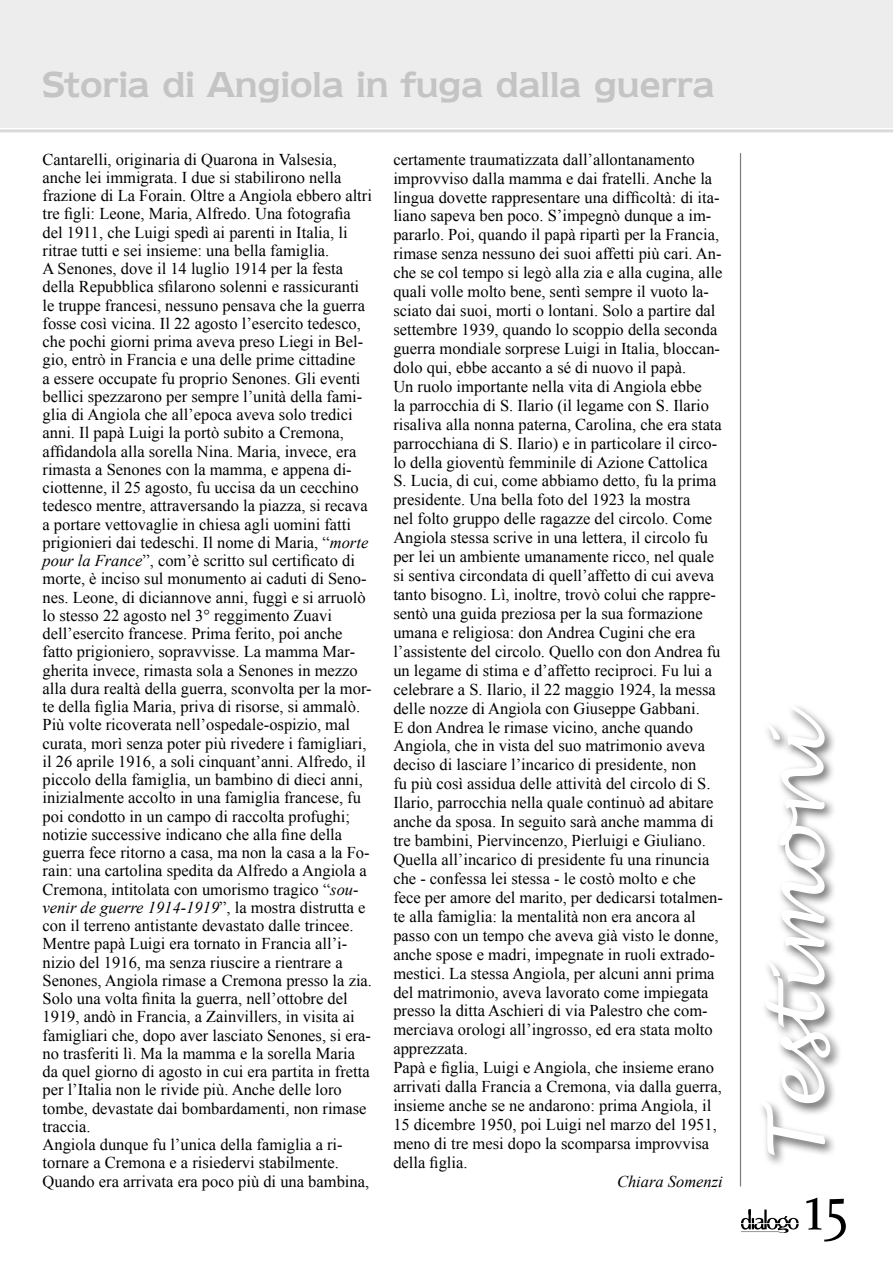
<style>
.page{position:relative;width:893px;height:1263px;background:#fff}
.page>*{position:absolute;margin:0;border:0;box-sizing:border-box;transform-origin:0 0}
.t1{font:italic 78px "Lucida Handwriting";color:#fff}
.t2{font:54px "Kontor Display";color:#000}
.t3{font:600 42px "Newtext IT Cby BT";color:#c4c4c4;scale:.87 1}
.t4{font:16.5px/18.3px "Times New Roman";color:#000}
.t5{font:italic 16.5px "Times New Roman";color:#000}
.s1{font-style:italic}
</style>
<div class="page">
<svg style="left:741px;top:1209px;width:58px;height:24px"></svg>
<div style="left:0;top:0;width:893px;height:128px;background:#ededed"></div>
<hr style="left:0;top:129px;width:893px;height:3px;background:#dadada">
<div style="left:758px;top:702px;width:85px;height:465px;background:#000;opacity:.6"></div>
<hr style="left:740px;top:153px;width:1px;height:1033px;background:#7c7b7b">
<h3 class="t3" style="left:43px;top:60px;width:774px">Storia di Angiola in fuga dalla guerra</h3>
<p class="t4" style="left:43px;top:150px;width:331px">Cantarelli, originaria di Quarona in Valsesia, anche lei immigrata. I due si stabilirono nella frazione di La Forain. Oltre a Angiola ebbero altri tre figli: Leone, Maria, Alfredo. Una fotografia del 1911, che Luigi spedì ai parenti in Italia, li ritrae tutti e sei insieme: una bella famiglia.<br>A Senones, dove il 14 luglio 1914 per la festa della Repubblica sfilarono solenni e rassicuranti le truppe francesi, nessuno pensava che la guerra fosse così vicina. Il 22 agosto l’esercito tedesco, che pochi giorni prima aveva preso Liegi in Bel&shy;gio, entrò in Francia e una delle prime cittadine<br>a essere occupate fu proprio Senones. Gli eventi bellici spezzarono per sempre l’unità della fami&shy;glia di Angiola che all’epoca aveva solo tredici anni. Il papà Luigi la portò subito a Cremona, affidandola alla sorella Nina. Maria, invece, era rimasta a Senones con la mamma, e appena di&shy;ciottenne, il 25 agosto, fu uccisa da un cecchino tedesco mentre, attraversando la piazza, si recava a portare vettovaglie in chiesa agli uomini fatti prigionieri dai tedeschi. Il nome di Maria, “<span class="s1">morte pour la France</span>”, com’è scritto sul certificato di morte, è inciso sul monumento ai caduti di Seno&shy;nes. Leone, di diciannove anni, fuggì e si arruolò lo stesso 22 agosto nel 3° reggimento Zuavi dell’esercito francese. Prima ferito, poi anche fatto prigioniero, sopravvisse. La mamma Mar&shy;gherita invece, rimasta sola a Senones in mezzo alla dura realtà della guerra, sconvolta per la mor&shy;te della figlia Maria, priva di risorse, si ammalò.<br>Più volte ricoverata nell’ospedale-ospizio, mal curata, morì senza poter più rivedere i famigliari, il 26 aprile 1916, a soli cinquant’anni. Alfredo, il piccolo della famiglia, un bambino di dieci anni, inizialmente accolto in una famiglia francese, fu poi condotto in un campo di raccolta profughi; notizie successive indicano che alla fine della guerra fece ritorno a casa, ma non la casa a la Fo&shy;rain: una cartolina spedita da Alfredo a Angiola a Cremona, intitolata con umorismo tragico “<span class="s1">sou&shy;venir de guerre 1914-1919</span>”, la mostra distrutta e con il terreno antistante devastato dalle trincee.<br>Mentre papà Luigi era tornato in Francia all’i&shy;nizio del 1916, ma senza riuscire a rientrare a Senones, Angiola rimase a Cremona presso la zia.<br>Solo una volta finita la guerra, nell’ottobre del 1919, andò in Francia, a Zainvillers, in visita ai famigliari che, dopo aver lasciato Senones, si era&shy;no trasferiti lì. Ma la mamma e la sorella Maria da quel giorno di agosto in cui era partita in fretta per l’Italia non le rivide più. Anche delle loro tombe, devastate dai bombardamenti, non rimase traccia.<br>Angiola dunque fu l’unica della famiglia a ri&shy;tornare a Cremona e a risiedervi stabilmente.<br>Quando era arrivata era poco più di una bambina,</p>
<p class="t4" style="left:393px;top:149px;width:331px;line-height:18.9px">certamente traumatizzata dall’allontanamento improvviso dalla mamma e dai fratelli. Anche la lingua dovette rappresentare una difficoltà: di ita&shy;liano sapeva ben poco. S’impegnò dunque a im&shy;pararlo. Poi, quando il papà ripartì per la Francia, rimase senza nessuno dei suoi affetti più cari. An&shy;che se col tempo si legò alla zia e alla cugina, alle quali volle molto bene, sentì sempre il vuoto la&shy;sciato dai suoi, morti o lontani. Solo a partire dal settembre 1939, quando lo scoppio della seconda guerra mondiale sorprese Luigi in Italia, bloccan&shy;dolo qui, ebbe accanto a sé di nuovo il papà.<br>Un ruolo importante nella vita di Angiola ebbe<br>la parrocchia di S. Ilario (il legame con S. Ilario risaliva alla nonna paterna, Carolina, che era stata parrocchiana di S. Ilario) e in particolare il circo&shy;lo della gioventù femminile di Azione Cattolica S. Lucia, di cui, come abbiamo detto, fu la prima presidente. Una bella foto del 1923 la mostra<br>nel folto gruppo delle ragazze del circolo. Come Angiola stessa scrive in una lettera, il circolo fu per lei un ambiente umanamente ricco, nel quale si sentiva circondata di quell’affetto di cui aveva tanto bisogno. Lì, inoltre, trovò colui che rappre&shy;sentò una guida preziosa per la sua formazione umana e religiosa: don Andrea Cugini che era l’assistente del circolo. Quello con don Andrea fu un legame di stima e d’affetto reciproci. Fu lui a celebrare a S. Ilario, il 22 maggio 1924, la messa delle nozze di Angiola con Giuseppe Gabbani.<br>E don Andrea le rimase vicino, anche quando Angiola, che in vista del suo matrimonio aveva deciso di lasciare l’incarico di presidente, non<br>fu più così assidua delle attività del circolo di S.<br>Ilario, parrocchia nella quale continuò ad abitare anche da sposa. In seguito sarà anche mamma di tre bambini, Piervincenzo, Pierluigi e Giuliano.<br>Quella all’incarico di presidente fu una rinuncia che - confessa lei stessa - le costò molto e che fece per amore del marito, per dedicarsi totalmen&shy;te alla famiglia: la mentalità non era ancora al passo con un tempo che aveva già visto le donne, anche spose e madri, impegnate in ruoli extrado&shy;mestici. La stessa Angiola, per alcuni anni prima del matrimonio, aveva lavorato come impiegata presso la ditta Aschieri di via Palestro che com&shy;merciava orologi all’ingrosso, ed era stata molto apprezzata.<br>Papà e figlia, Luigi e Angiola, che insieme erano arrivati dalla Francia a Cremona, via dalla guerra, insieme anche se ne andarono: prima Angiola, il 15 dicembre 1950, poi Luigi nel marzo del 1951, meno di tre mesi dopo la scomparsa improvvisa della figlia.</p>
<p class="t5" style="left:617px;top:1170px;width:107px">Chiara Somenzi</p>
<h1 class="t1" style="left:749px;top:1165px;width:462px;rotate:-90deg">Testimoni</h1>
<h2 class="t2" style="left:806px;top:1177px;width:44px">15</h2>
</div>
